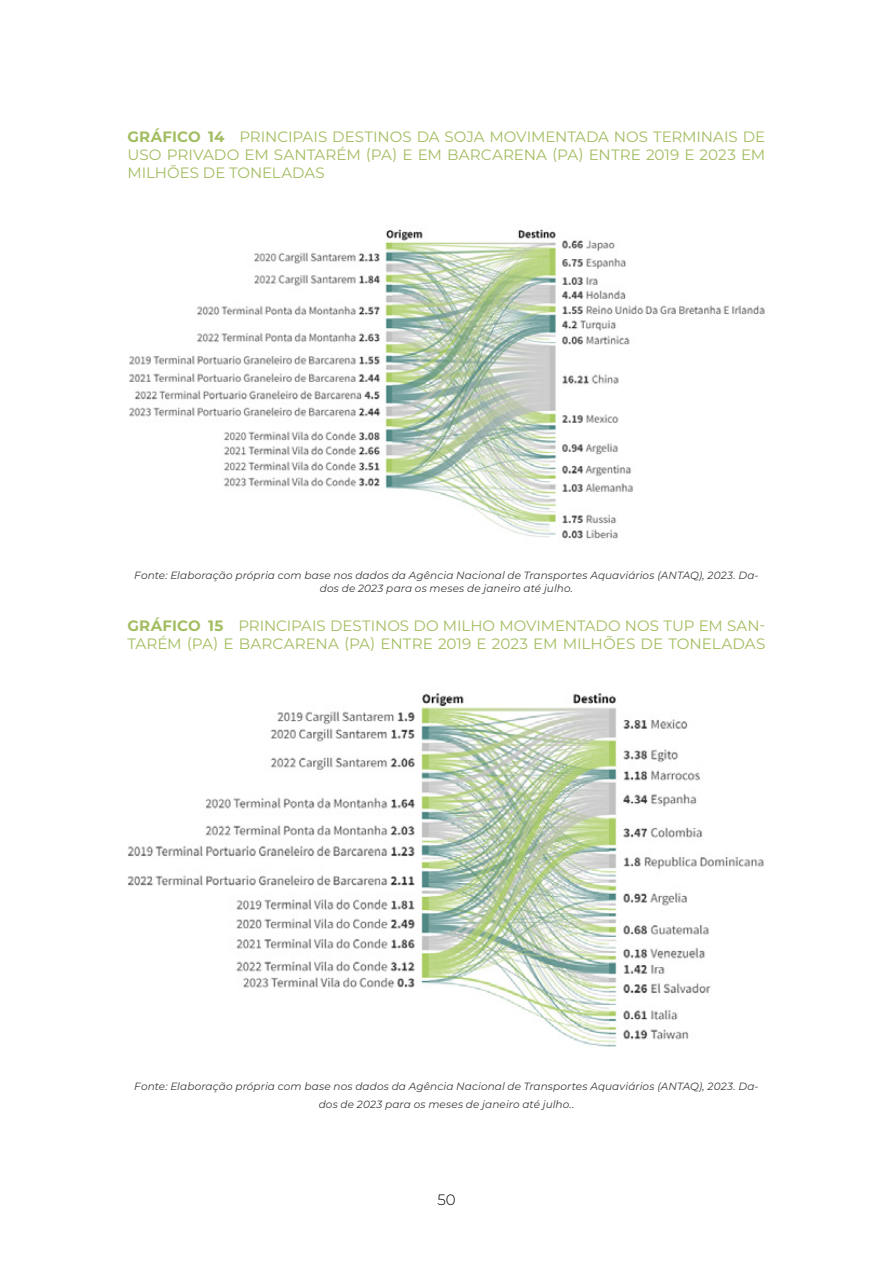
<style>
.page{position:relative;width:893px;height:1263px;background:#fff}
.page>*{position:absolute;margin:0;border:0;box-sizing:border-box;transform-origin:0 0}
.t1{font:15px/18px "Montserrat";color:#a3bd61;text-align:justify}
.t2{font:300 15px "Montserrat";color:#000}
.t3{font:italic 10.5px/12.6px "Montserrat";letter-spacing:.01em;color:#3c3c3b;text-align:center}
.s1{font-weight:700}
</style>
<div class="page">
<img style="left:129px;top:229px;width:636px;height:310px">
<img style="left:128px;top:693px;width:636px;height:354px">
<h1 class="t1" style="left:128px;top:127px;width:639px"><span class="s1">GRÁFICO 14</span> PRINCIPAIS DESTINOS DA SOJA MOVIMENTADA NOS TERMINAIS DE USO PRIVADO EM SANTARÉM (PA) E EM BARCARENA (PA) ENTRE 2019 E 2023 EM MILHÕES DE TONELADAS</h1>
<p class="t3" style="left:134px;top:569px;width:626px">Fonte: Elaboração própria com base nos dados da Agência Nacional de Transportes Aquaviários (ANTAQ), 2023. Da&shy;dos de 2023 para os meses de janeiro até julho.</p>
<h1 class="t1" style="left:128px;top:616px;width:639px"><span class="s1">GRÁFICO 15</span> PRINCIPAIS DESTINOS DO MILHO MOVIMENTADO NOS TUP EM SAN-<br>TARÉM (PA) E BARCARENA (PA) ENTRE 2019 E 2023 EM MILHÕES DE TONELADAS</h1>
<p class="t3" style="left:134px;top:1077px;width:626px;line-height:18px">Fonte: Elaboração própria com base nos dados da Agência Nacional de Transportes Aquaviários (ANTAQ), 2023. Da&shy;dos de 2023 para os meses de janeiro até julho..</p>
<h1 class="t2" style="left:437px;top:1190px;width:20px">50</h1>
</div>
